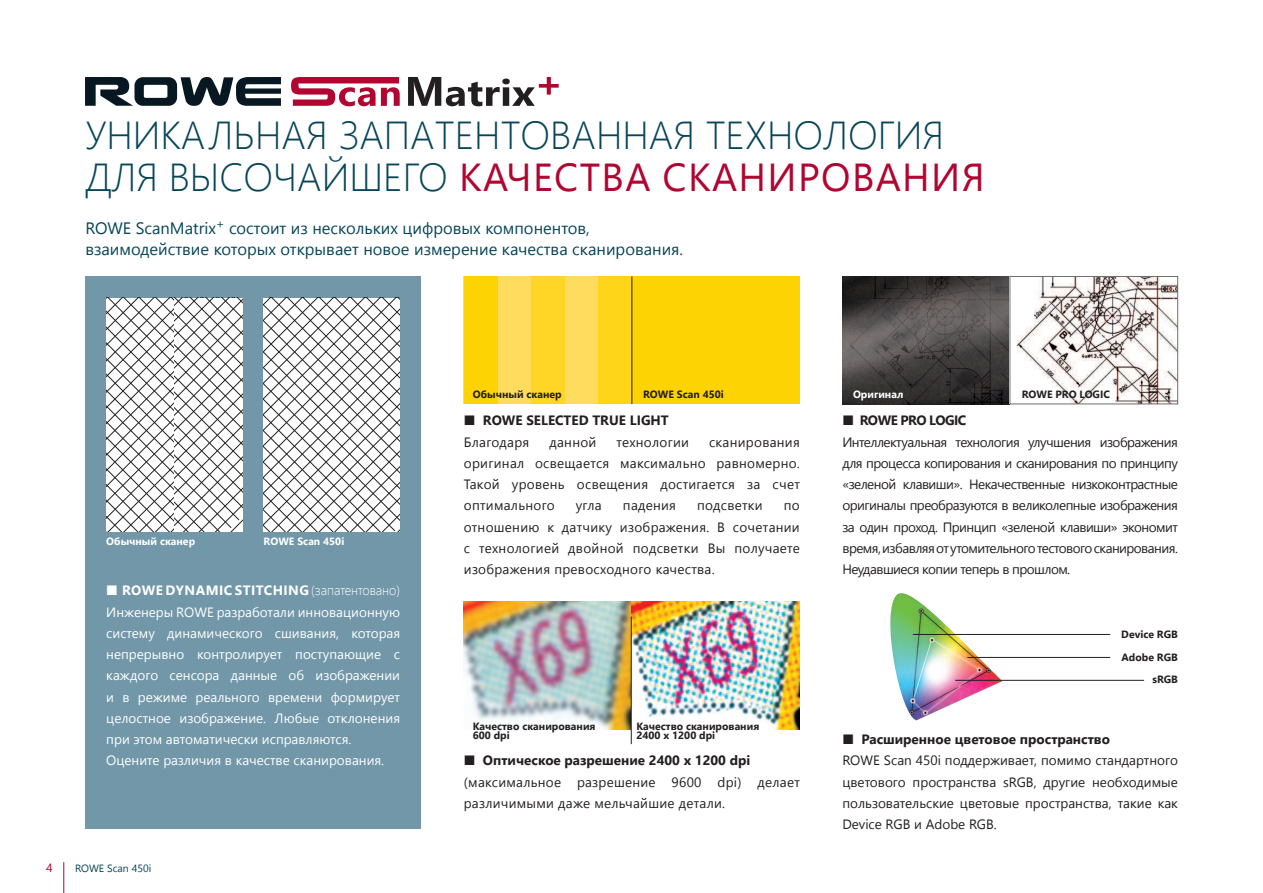
<style>
.page{position:relative;width:1263px;height:893px;background:#fff}
.page>*{position:absolute;margin:0;border:0;box-sizing:border-box;transform-origin:0 0}
.t1{font:300 39px/42.5px "Segoe UI";color:#074559}
.t2{font:16.5px/21.3px "Segoe UI";color:#074559}
.t3{font:13.5px/21.3px "Segoe UI";letter-spacing:.02em;color:#231f20;text-align:justify}
.t4{font:13.5px/21.3px "Segoe UI";color:#fff}
.t5{font:700 13.5px "Segoe UI";color:#231f20}
.t6{font:700 13.5px "Segoe UI";letter-spacing:-.04em;color:#231f20}
.t7{font:12px "Segoe UI";color:#b00631}
.t8{font:700 10.5px/22.5px "Segoe UI";color:#231f20}
.t9{font:700 10.5px "Segoe UI";color:#fff}
.t10{font:10.5px "Segoe UI";color:#074559}
.s1{font-weight:400;color:#b00631}
.s2{font-weight:700}
.s3{font-weight:300}
</style>
<div class="page">
<hr style="left:63px;top:862px;width:1px;height:31px;background:#b00631">
<div style="left:463px;top:276px;width:169px;height:128px;background:#ffdc5d"></div>
<img style="left:464px;top:602px;width:168px;height:127px">
<img style="left:632px;top:602px;width:167px;height:127px">
<hr style="left:631px;top:616px;width:1px;height:128px;background:#231f20">
<img style="left:842px;top:276px;width:168px;height:128px">
<svg style="left:1016px;top:278px;width:160px;height:124px"></svg>
<div style="left:1010px;top:276px;width:168px;height:128px;border:1px solid #6d6e71"></div>
<div style="left:632px;top:276px;width:168px;height:128px;background:#fed304"></div>
<div style="left:464px;top:276px;width:33px;height:128px;background:#fed304"></div>
<div style="left:598px;top:276px;width:34px;height:128px;background:#fed518"></div>
<div style="left:531px;top:276px;width:34px;height:128px;background:#fed626"></div>
<hr style="left:632px;top:276px;width:1px;height:128px;background:#231f20">
<div style="left:85px;top:276px;width:336px;height:553px;background:#7197a8"></div>
<svg style="left:264px;top:298px;width:136px;height:233px;background:#d9d8d8"></svg>
<svg style="left:106px;top:298px;width:136px;height:233px;background:#d9d8d8"></svg>
<img style="left:890px;top:593px;width:112px;height:127px">
<hr style="left:955px;top:680px;width:189px;height:1px;background:#231f20">
<hr style="left:967px;top:657px;width:143px;height:1px;background:#231f20">
<hr style="left:913px;top:634px;width:197px;height:1px;background:#231f20">
<svg style="left:291px;top:77px;width:109px;height:29px"></svg>
<svg style="left:85px;top:77px;width:196px;height:29px"></svg>
<svg style="left:408px;top:77px;width:151px;height:29px"></svg>
<h1 class="t1" style="left:85px;top:112px;width:901px">УНИКАЛЬНАЯ ЗАПАТЕНТОВАННАЯ ТЕХНОЛОГИЯ<br>ДЛЯ ВЫСОЧАЙШЕГО <span class="s1">КАЧЕСТВА СКАНИРОВАНИЯ</span></h1>
<p class="t2" style="left:85px;top:217px;width:599px">ROWE ScanMatrix<sup>+</sup> состоит из нескольких цифровых компонентов, взаимодействие которых открывает новое измерение качества сканирования.</p>
<p class="t9" style="left:106px;top:533px;width:90px">Обычный сканер</p>
<p class="t9" style="left:264px;top:537px;width:82px">ROWE Scan 450i</p>
<p class="t4" style="left:106px;top:579px;width:295px"><span class="s2">■ ROWE DYNAMIC STITCHING</span> <span class="s3">(запатентовано)<br></span>Инженеры ROWE разработали инновационную систему динамического сшивания, которая непрерывно контролирует поступающие с каждого сенсора данные об изображении и в режиме реального времени формирует целостное изображение. Любые отклонения при этом автоматически исправляются.<br>Оцените различия в качестве сканирования.</p>
<p class="t7" style="left:46px;top:858px;width:8px">4</p>
<p class="t10" style="left:75px;top:860px;width:78px">ROWE Scan 450i</p>
<p class="t8" style="left:473px;top:382px;width:90px">Обычный сканер</p>
<p class="t8" style="left:643px;top:384px;width:82px">ROWE Scan 450i</p>
<p class="t5" style="left:464px;top:410px;width:206px">■ ROWE SELECTED TRUE LIGHT</p>
<p class="t3" style="left:464px;top:430px;width:67px">Благодаря</p>
<p class="t3" style="left:549px;top:430px;width:48px">данной</p>
<p class="t3" style="left:616px;top:430px;width:74px">технологии</p>
<p class="t3" style="left:464px;top:430px;width:337px;text-indent:245px">сканирования оригинал освещается максимально равномерно.<br>Такой уровень освещения достигается за счет оптимального</p>
<p class="t3" style="left:464px;top:494px;width:337px;text-indent:320px">по отношению к датчику изображения. В сочетании с технологией двойной подсветки Вы получаете изображения превосходного качества.</p>
<p class="t3" style="left:576px;top:494px;width:28px">угла</p>
<p class="t3" style="left:623px;top:494px;width:55px">падения</p>
<p class="t3" style="left:697px;top:494px;width:67px">подсветки</p>
<p class="t8" style="left:473px;top:722px;width:124px;line-height:9px">Качество сканирования<br>600 dpi</p>
<p class="t8" style="left:636px;top:722px;width:124px;line-height:9px">Качество сканирования<br>2400 x 1200 dpi</p>
<p class="t5" style="left:464px;top:750px;width:288px">■ Оптическое разрешение 2400 x 1200 dpi</p>
<p class="t3" style="left:464px;top:771px;width:337px">(максимальное разрешение 9600 dpi) делает различимыми даже мельчайшие детали.</p>
<p class="t9" style="left:853px;top:386px;width:52px">Оригинал</p>
<p class="t8" style="left:1022px;top:384px;width:90px">ROWE PRO LOGIC</p>
<p class="t6" style="left:842px;top:410px;width:125px">■ ROWE PRO LOGIC</p>
<p class="t3" style="left:842px;top:431px;width:337px">Интеллектуальная технология улучшения изображения для процесса копирования и сканирования по принципу «зеленой клавиши». Некачественные низкоконтрастные оригиналы преобразуются в великолепные изображения за один проход. Принцип «зеленой клавиши» экономит время, избавляя от утомительного тестового сканирования.<br>Неудавшиеся копии теперь в прошлом.</p>
<p class="t8" style="left:1121px;top:624px;width:58px;text-align:right">Device RGB<br>Adobe RGB sRGB</p>
<p class="t5" style="left:842px;top:729px;width:269px">■ Расширенное цветовое пространство</p>
<p class="t3" style="left:842px;top:749px;width:337px">ROWE Scan 450i поддерживает, помимо стандартного цветового пространства sRGB, другие необходимые пользовательские цветовые пространства, такие как Device RGB и Adobe RGB.</p>
</div>
